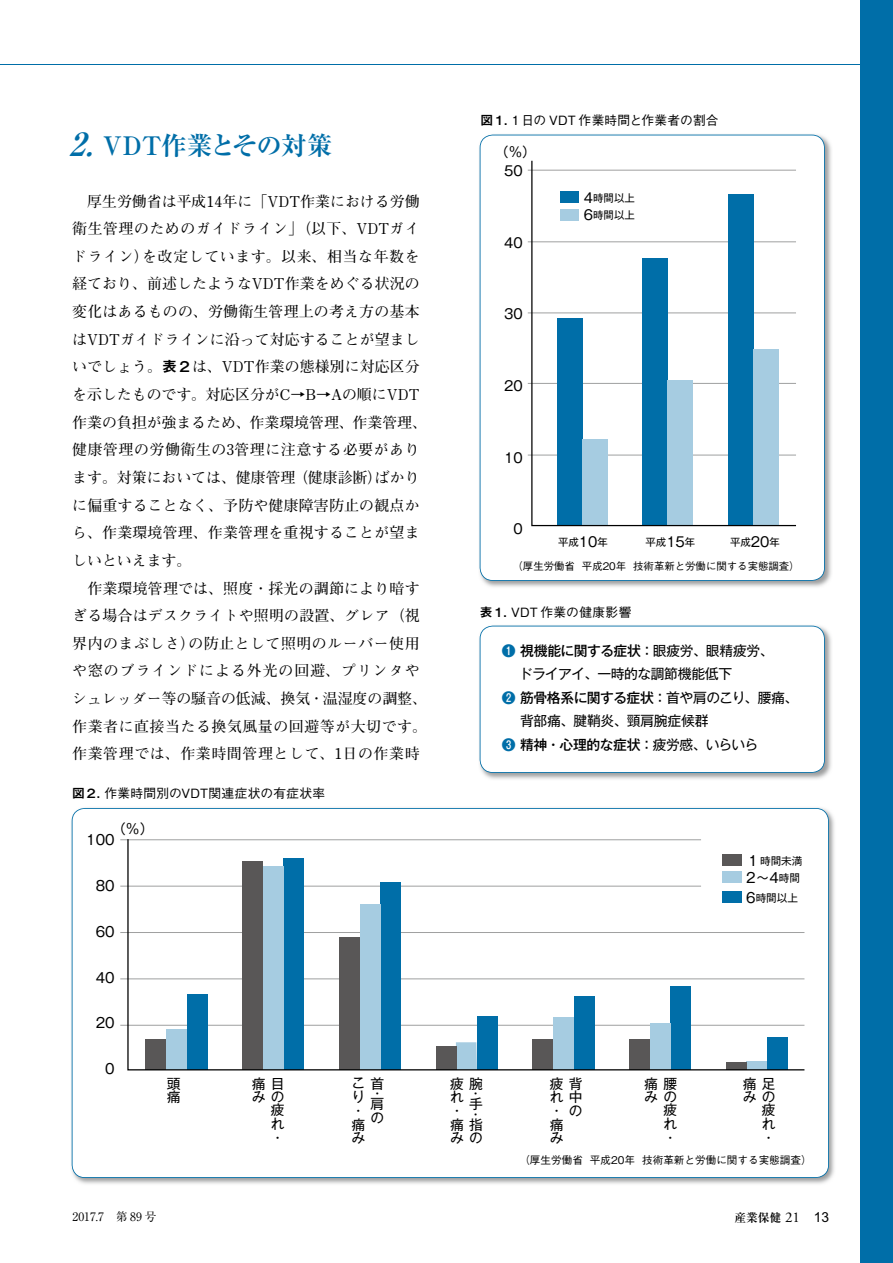
<style>
.page{position:relative;width:893px;height:1263px;background:#fff}
.page>*{position:absolute;margin:0;border:0;box-sizing:border-box;transform-origin:0 0}
.t1{font:25.5px "Ryumin Pro Bold 90 pv RKSJ V";letter-spacing:-.035em;color:#006ea8}
.t2{font:14.85px/27.6px "Futo Min A101 Pro Bold 90 pv RKSJ V";letter-spacing:.015em;color:#000}
.t3{font:13.8px "Gothic MB101 Pro Medium 90 pv RKSJ H";letter-spacing:-.035em;color:#000}
.t4{font:13.8px "Gothic MB101 Pro Regular 90 pv RKSJ H";letter-spacing:-.02em;color:#000}
.t5{font:13.8px/13.6px "Gothic MB101 Pro Regular 90 pv RKSJ V";color:#000}
.t6{font:13.5px "Gothic MB101 Pro Regular 90 pv RKSJ H";color:#000}
.t7{font:12.75px "Gothic BBB Pro Medium 90 pv RKSJ V";letter-spacing:.015em;color:#000}
.t8{font:11.7px "Ryumin Pro Regular 90 pv RKSJ V";color:#000}
.t9{font:11.7px "Ryumin Pro Bold 90 pv RKSJ V";color:#000}
.t10{font:10.65px "Gothic BBB Pro Medium 90 pv RKSJ H";color:#000}
.t11{font:10.65px "Gothic MB101 Pro Regular 90 pv RKSJ H";color:#000}
.t12{font:10.35px "Gothic BBB Pro Medium 90 pv RKSJ H";color:#000}
.t13{font:10.35px "Gothic MB101 Pro Regular 90 pv RKSJ H";color:#000}
.s1{font-style:italic;font-size:31.95px}
.s2{font-family:"Midashi Go Pro MB31 90 pv RKSJ H"}
.s3{font-size:13.5px}
.s4{color:#006ea8}
.s5{font-family:"Gothic MB101 Pro Regular 90 pv RKSJ H"}
.s6{font-size:13.8px}
.s7{font-size:10.65px}
.s8{font-family:"Adobe Garamond Pro";font-size:14.85px}
.s9{font-family:"Arial";font-size:13.8px}
</style>
<div class="page">
<hr style="left:0;top:64px;width:873px;height:1px;background:#006ea8">
<div style="left:861px;top:0;width:32px;height:1263px;background:#006ea8"></div>
<img style="left:71px;top:807px;width:764px;height:377px">
<svg style="left:72px;top:808px;width:757px;height:370px"></svg>
<img style="left:479px;top:134px;width:353px;height:453px">
<svg style="left:480px;top:135px;width:345px;height:446px"></svg>
<img style="left:479px;top:629px;width:353px;height:150px">
<svg style="left:480px;top:625px;width:345px;height:148px"></svg>
<hr style="left:528px;top:170px;width:268px;height:1px;background:#9fa0a0">
<hr style="left:528px;top:241px;width:268px;height:1px;background:#9fa0a0">
<hr style="left:528px;top:313px;width:268px;height:1px;background:#9fa0a0">
<hr style="left:528px;top:383px;width:268px;height:1px;background:#9fa0a0">
<hr style="left:528px;top:455px;width:268px;height:1px;background:#9fa0a0">
<svg style="left:531px;top:159px;width:266px;height:368px"></svg>
<hr style="left:120px;top:839px;width:581px;height:1px;background:#9fa0a0">
<hr style="left:120px;top:886px;width:581px;height:1px;background:#9fa0a0">
<hr style="left:120px;top:932px;width:684px;height:1px;background:#9fa0a0">
<hr style="left:120px;top:978px;width:684px;height:1px;background:#9fa0a0">
<hr style="left:120px;top:1025px;width:684px;height:1px;background:#9fa0a0">
<svg style="left:127px;top:838px;width:679px;height:233px"></svg>
<h1 class="t1" style="left:69px;top:136px;width:265px"><span class="s1">2.</span>VDT作業とその対策</h1>
<p class="t2" style="left:72px;top:189px;width:356px">　厚生労働省は平成14年に「VDT作業における労働衛生管理のためのガイドライン」（以下、VDTガイドライン）を改定しています。以来、相当な年数を経ており、前述したようなVDT作業をめぐる状況の変化はあるものの、労働衛生管理上の考え方の基本はVDTガイドラインに沿って対応することが望ましいでしょう。<span class="s2">表２</span>は、VDT作業の態様別に対応区分を示したものです。対応区分がC→B→Aの順にVDT作業の負担が強まるため、作業環境管理、作業管理、健康管理の労働衛生の3管理に注意する必要があります。対策においては、健康管理（健康診断）ばかりに偏重することなく、予防や健康障害防止の観点から、作業環境管理、作業管理を重視することが望ましいといえます。<br>　作業環境管理では、照度・採光の調節により暗すぎる場合はデスクライトや照明の設置、グレア（視界内のまぶしさ）の防止として照明のルーバー使用や窓のブラインドによる外光の回避、プリンタやシュレッダー等の騒音の低減、換気・温湿度の調整、作業者に直接当たる換気風量の回避等が大切です。作業管理では、作業時間管理として、1日の作業時</p>
<p class="t7" style="left:72px;top:788px;width:255px"><span class="s2">図２.</span> 作業時間別のVDT関連症状の有症状率</p>
<p class="t4" style="left:112px;top:823px;width:43px">（％）</p>
<p class="t4" style="left:86px;top:835px;width:30px">100</p>
<p class="t4" style="left:96px;top:881px;width:20px">80</p>
<p class="t4" style="left:96px;top:926px;width:20px">60</p>
<p class="t4" style="left:96px;top:972px;width:20px">40</p>
<p class="t4" style="left:96px;top:1018px;width:20px">20</p>
<p class="t4" style="left:105px;top:1064px;width:11px">0</p>
<p class="t7" style="left:480px;top:115px;width:240px"><span class="s2">図１.</span> 1日の VDT 作業時間と作業者の割合</p>
<p class="t6" style="left:495px;top:147px;width:42px">（％）</p>
<p class="t6" style="left:504px;top:166px;width:20px">50</p>
<p class="t6" style="left:504px;top:237px;width:20px">40</p>
<p class="t6" style="left:504px;top:309px;width:20px">30</p>
<p class="t6" style="left:504px;top:381px;width:20px">20</p>
<p class="t6" style="left:504px;top:452px;width:20px">10</p>
<p class="t6" style="left:513px;top:524px;width:11px">0</p>
<p class="t13" style="left:584px;top:194px;width:52px"><span class="s3">4</span>時間以上</p>
<p class="t13" style="left:584px;top:211px;width:52px"><span class="s3">6</span>時間以上</p>
<p class="t13" style="left:558px;top:538px;width:51px">平成<span class="s3">10</span>年</p>
<p class="t13" style="left:645px;top:538px;width:51px">平成<span class="s3">15</span>年</p>
<p class="t13" style="left:730px;top:538px;width:51px">平成<span class="s3">20</span>年</p>
<p class="t12" style="left:512px;top:562px;width:289px">（厚生労働省 平成20年 技術革新と労働に関する実態調査）</p>
<p class="t7" style="left:480px;top:607px;width:153px"><span class="s2">表１.</span> VDT 作業の健康影響</p>
<p class="t3" style="left:502px;top:646px;width:273px"><span class="s4">❶</span> 視機能に関する症状：<span class="s5">眼疲労、眼精疲労、</span></p>
<p class="t4" style="left:502px;top:669px;width:232px">　 ドライアイ、一時的な調節機能低下</p>
<p class="t3" style="left:502px;top:692px;width:298px"><span class="s4">❷</span> 筋骨格系に関する症状：<span class="s5">首や肩のこり、腰痛、</span></p>
<p class="t4" style="left:502px;top:716px;width:208px">　 背部痛、腱鞘炎、頸肩腕症候群</p>
<p class="t3" style="left:502px;top:739px;width:258px"><span class="s4">❸</span> 精神・心理的な症状：<span class="s5">疲労感、いらいら</span></p>
<p class="t11" style="left:746px;top:856px;width:58px"><span class="s6">１</span>時間未満</p>
<p class="t4" style="left:746px;top:873px;width:55px">2～4<span class="s7">時間</span></p>
<p class="t11" style="left:746px;top:893px;width:53px"><span class="s6">6</span>時間以上</p>
<p class="t5" style="left:167px;top:1078px;width:15px">頭痛</p>
<p class="t5" style="left:252px;top:1078px;width:32px">痛目</p>
<p class="t5" style="left:252px;top:1092px;width:33px">みの</p>
<p class="t5" style="left:271px;top:1105px;width:15px">疲</p>
<p class="t5" style="left:271px;top:1119px;width:15px">れ</p>
<p class="t5" style="left:271px;top:1132px;width:9px">・</p>
<p class="t5" style="left:371px;top:1078px;width:15px">首</p>
<p class="t4" style="left:382px;top:1090px;width:8px;rotate:90deg">･</p>
<p class="t5" style="left:371px;top:1099px;width:15px">肩の</p>
<p class="t5" style="left:351px;top:1078px;width:15px">こり・痛み</p>
<p class="t5" style="left:450px;top:1078px;width:34px">疲腕</p>
<p class="t5" style="left:450px;top:1092px;width:15px">れ・</p>
<p class="t4" style="left:481px;top:1090px;width:8px;rotate:90deg">･</p>
<p class="t5" style="left:469px;top:1099px;width:15px">手</p>
<p class="t4" style="left:481px;top:1111px;width:8px;rotate:90deg">･</p>
<p class="t5" style="left:450px;top:1120px;width:34px">痛指みの</p>
<p class="t5" style="left:550px;top:1078px;width:34px">疲背れ中・<br>痛<br>み</p>
<p class="t5" style="left:743px;top:1078px;width:34px">痛足</p>
<p class="t5" style="left:743px;top:1092px;width:33px">みの</p>
<p class="t5" style="left:762px;top:1105px;width:15px">疲</p>
<p class="t5" style="left:762px;top:1119px;width:15px">れ</p>
<p class="t5" style="left:762px;top:1132px;width:9px">・</p>
<p class="t10" style="left:519px;top:1156px;width:294px">（厚生労働省 平成20年 技術革新と労働に関する実態調査）</p>
<p class="t5" style="left:644px;top:1078px;width:34px">痛腰</p>
<p class="t5" style="left:644px;top:1092px;width:33px">みの</p>
<p class="t5" style="left:663px;top:1105px;width:15px">疲</p>
<p class="t5" style="left:663px;top:1119px;width:15px">れ</p>
<p class="t5" style="left:663px;top:1132px;width:9px">・</p>
<p class="t5" style="left:569px;top:1105px;width:14px">の</p>
<p class="t8" style="left:73px;top:1212px;width:86px">2017.7　第 89 号</p>
<p class="t9" style="left:734px;top:1212px;width:96px">産業保健 <span class="s8">21</span> <span class="s9">13</span></p>
</div>
